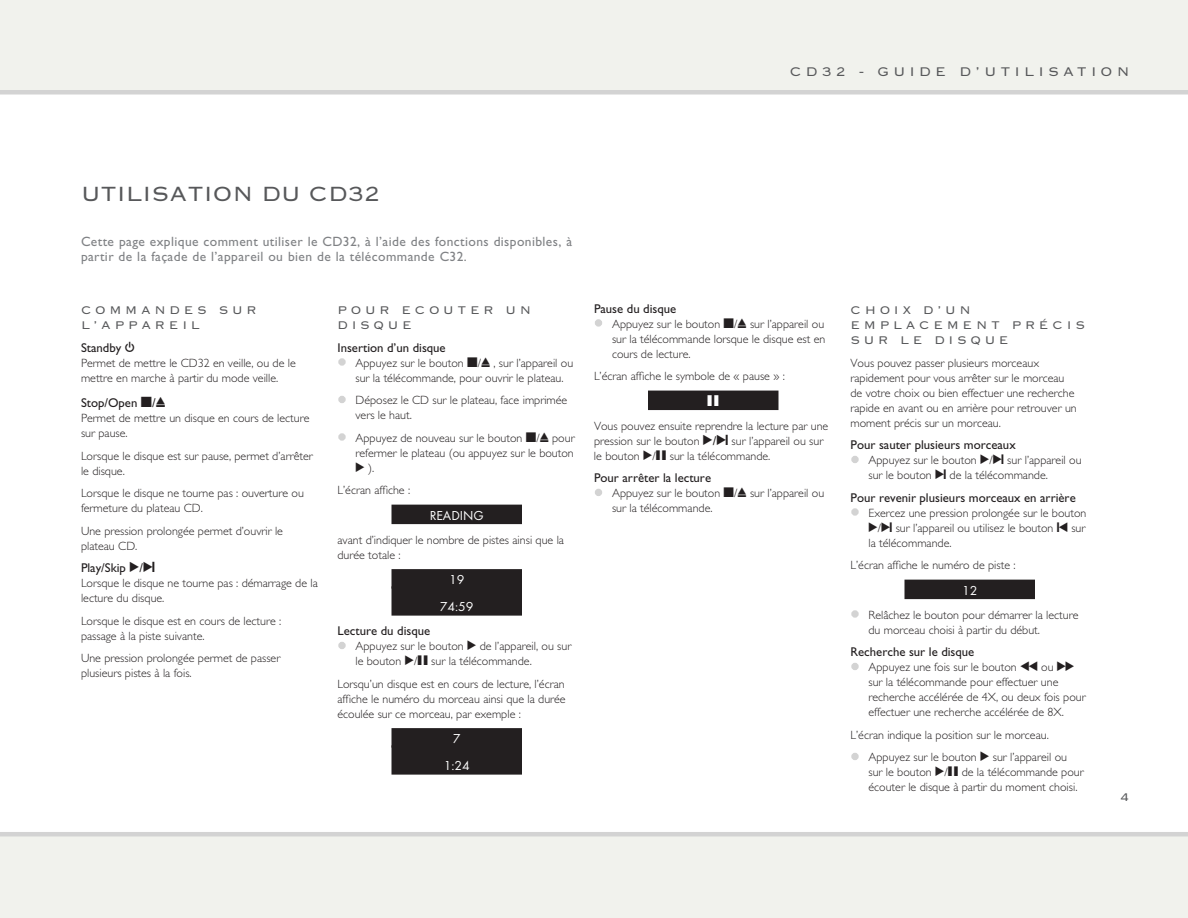
<style>
.page{position:relative;width:1188px;height:918px;background:#fff}
.page>*{position:absolute;margin:0;border:0;box-sizing:border-box;transform-origin:0 0}
.t1{font:27px "Lindgrensans";color:#57585a}
.t2{font:16.5px "Lindgrensans";letter-spacing:.25em;color:#57585a}
.t3{font:14.7px/15px "Lindgrensans";letter-spacing:.25em;color:#57585a}
.t4{font:13.5px/15px "Gill Sans";letter-spacing:.03em;color:#808285}
.t5{font:13.5px/27px "Futura T";color:#fff;text-align:center}
.t6{font:13.5px "Hifi Controls";color:#fff}
.t7{font:12.75px "Gill Sans";color:#231f20}
.t8{font:300 12px/15px "Gill Sans";color:#231f20}
.s1{font-family:"Hifi Controls"}
.s2{font-size:18px;color:#d3d3d3}
.s3{font-family:"Hifi Controls";font-weight:400}
.s4{font-family:"Hifi Controls";font-weight:400;font-size:12.75px}
.s5{font-weight:400;font-size:12.75px}
</style>
<div class="page">
<div style="left:0;top:0;width:1188px;height:94px;background:#f1f2ed"></div>
<div style="left:0;top:832px;width:1188px;height:86px;background:#f1f2ed"></div>
<div style="left:392px;top:505px;width:130px;height:19px;background:#231f20"></div>
<div style="left:392px;top:569px;width:130px;height:20px;background:#231f20"></div>
<div style="left:392px;top:586px;width:130px;height:30px;background:#231f20"></div>
<div style="left:392px;top:728px;width:130px;height:20px;background:#231f20"></div>
<div style="left:392px;top:745px;width:130px;height:30px;background:#231f20"></div>
<div style="left:338px;top:358px;width:8px;height:8px;border:3px solid #d3d3d3;border-radius:50%"></div>
<div style="left:338px;top:396px;width:8px;height:7px;border:3px solid #d3d3d3;border-radius:50%"></div>
<div style="left:338px;top:433px;width:8px;height:8px;border:3px solid #d3d3d3;border-radius:50%"></div>
<div style="left:338px;top:642px;width:8px;height:7px;border:3px solid #d3d3d3;border-radius:50%"></div>
<div style="left:648px;top:391px;width:130px;height:19px;background:#231f20"></div>
<div style="left:595px;top:319px;width:7px;height:8px;border:3px solid #d3d3d3;border-radius:50%"></div>
<div style="left:595px;top:489px;width:7px;height:7px;border:3px solid #d3d3d3;border-radius:50%"></div>
<div style="left:904px;top:580px;width:131px;height:19px;background:#231f20"></div>
<div style="left:851px;top:456px;width:8px;height:7px;border:3px solid #d3d3d3;border-radius:50%"></div>
<div style="left:851px;top:508px;width:8px;height:8px;border:3px solid #d3d3d3;border-radius:50%"></div>
<div style="left:851px;top:610px;width:8px;height:8px;border:3px solid #d3d3d3;border-radius:50%"></div>
<div style="left:851px;top:663px;width:8px;height:7px;border:3px solid #d3d3d3;border-radius:50%"></div>
<div style="left:851px;top:753px;width:8px;height:7px;border:3px solid #d3d3d3;border-radius:50%"></div>
<h2 class="t2" style="left:790px;top:63px;width:341px">CD32 - GUIDE D’UTILISATION</h2>
<h1 class="t1" style="left:81px;top:180px;width:300px">UTILISATION DU CD32</h1>
<p class="t4" style="left:81px;top:234px;width:493px">Cette page explique comment utiliser le CD32, à l’aide des fonctions disponibles, à partir de la façade de l’appareil ou bien de la télécommande C32.</p>
<p class="t3" style="left:81px;top:302px;width:177px">COMMANDES SUR<br>L’APPAREIL</p>
<p class="t7" style="left:81px;top:340px;width:55px">Standby <span class="s1">O</span></p>
<p class="t8" style="left:81px;top:355px;width:216px">Permet de mettre le CD32 en veille, ou de le mettre en marche à partir du mode veille.</p>
<p class="t7" style="left:81px;top:395px;width:86px">Stop/Open <span class="s1">*</span>/<span class="s1">å</span></p>
<p class="t8" style="left:81px;top:411px;width:230px">Permet de mettre un disque en cours de lecture sur pause.</p>
<p class="t8" style="left:81px;top:448px;width:233px">Lorsque le disque est sur pause, permet d’arrêter le disque.</p>
<p class="t8" style="left:81px;top:486px;width:224px">Lorsque le disque ne tourne pas : ouverture ou fermeture du plateau CD.</p>
<p class="t8" style="left:81px;top:523px;width:204px">Une pression prolongée permet d’ouvrir le plateau CD.</p>
<p class="t7" style="left:81px;top:560px;width:75px">Play/Skip <span class="s1">&gt;</span>/<span class="s1">]</span></p>
<p class="t8" style="left:81px;top:576px;width:238px">Lorsque le disque ne tourne pas : démarrage de la lecture du disque.</p>
<p class="t8" style="left:81px;top:613px;width:202px">Lorsque le disque est en cours de lecture : passage à la piste suivante.</p>
<p class="t8" style="left:81px;top:651px;width:201px">Une pression prolongée permet de passer plusieurs pistes à la fois.</p>
<p class="t3" style="left:338px;top:302px;width:195px">POUR ECOUTER UN<br>DISQUE</p>
<p class="t7" style="left:338px;top:340px;width:110px">Insertion d’un disque</p>
<p class="t8" style="left:356px;top:355px;width:219px;text-indent:-18px"><span class="s2">•</span> Appuyez sur le bouton <span class="s3">*</span>/<span class="s3">å</span> , sur l’appareil ou sur la télécommande, pour ouvrir le plateau.</p>
<p class="t8" style="left:356px;top:393px;width:213px;text-indent:-18px"><span class="s2">•</span> Déposez le CD sur le plateau, face imprimée vers le haut.</p>
<p class="t8" style="left:356px;top:430px;width:221px;text-align:justify;text-indent:-18px"><span class="s2">•</span> Appuyez de nouveau sur le bouton <span class="s3">*</span>/<span class="s3">å</span> pour refermer le plateau (ou appuyez sur le bouton <span class="s3">&gt;</span> ).</p>
<p class="t8" style="left:338px;top:483px;width:74px">L’écran affiche :</p>
<p class="t5" style="left:430px;top:502px;width:56px">READING</p>
<p class="t8" style="left:338px;top:532px;width:228px">avant d’indiquer le nombre de pistes ainsi que la durée totale :</p>
<p class="t5" style="left:440px;top:566px;width:35px">19<br>74:59</p>
<p class="t7" style="left:338px;top:623px;width:94px">Lecture du disque</p>
<p class="t8" style="left:356px;top:639px;width:217px;text-indent:-18px"><span class="s2">•</span> Appuyez sur le bouton <span class="s3">&gt;</span> de l’appareil, ou sur le bouton <span class="s3">&gt;</span>/<span class="s3">=</span> sur la télécommande.</p>
<p class="t8" style="left:338px;top:676px;width:230px;text-align:justify">Lorsqu’un disque est en cours de lecture, l’écran affiche le numéro du morceau ainsi que la durée écoulée sur ce morceau, par exemple :</p>
<p class="t5" style="left:444px;top:725px;width:28px">7<br>1:24</p>
<p class="t7" style="left:594px;top:301px;width:84px">Pause du disque</p>
<p class="t8" style="left:612px;top:316px;width:215px;text-align:justify;text-indent:-18px"><span class="s2">•</span> Appuyez sur le bouton <span class="s3">*</span>/<span class="s3">å</span> sur l’appareil ou sur la télécommande lorsque le disque est en cours de lecture.</p>
<p class="t8" style="left:594px;top:369px;width:192px">L’écran affiche le symbole de « pause » :</p>
<p class="t6" style="left:707px;top:393px;width:13px">=</p>
<p class="t8" style="left:594px;top:418px;width:236px">Vous pouvez ensuite reprendre la lecture par une pression sur le bouton <span class="s4">&gt;</span><span class="s5">/</span><span class="s4">]</span> sur l’appareil ou sur le bouton <span class="s3">&gt;</span>/<span class="s3">=</span> sur la télécommande.</p>
<p class="t7" style="left:594px;top:470px;width:119px">Pour arrêter la lecture</p>
<p class="t8" style="left:612px;top:486px;width:214px;text-indent:-18px"><span class="s2">•</span> Appuyez sur le bouton <span class="s3">*</span>/<span class="s3">å</span> sur l’appareil ou sur la télécommande.</p>
<p class="t3" style="left:850px;top:302px;width:236px">CHOIX D’UN<br>EMPLACEMENT PRÉCIS<br>SUR LE DISQUE</p>
<p class="t8" style="left:850px;top:355px;width:228px">Vous pouvez passer plusieurs morceaux rapidement pour vous arrêter sur le morceau de votre choix ou bien effectuer une recherche rapide en avant ou en arrière pour retrouver un moment précis sur un morceau.</p>
<p class="t7" style="left:850px;top:437px;width:167px">Pour sauter plusieurs morceaux</p>
<p class="t8" style="left:868px;top:453px;width:215px;text-indent:-18px"><span class="s2">•</span> Appuyez sur le bouton <span class="s3">&gt;</span>/<span class="s3">]</span> sur l’appareil ou sur le bouton <span class="s3">]</span> de la télécommande.</p>
<p class="t7" style="left:850px;top:490px;width:227px">Pour revenir plusieurs morceaux en arrière</p>
<p class="t8" style="left:868px;top:505px;width:219px;text-align:justify;text-indent:-18px"><span class="s2">•</span> Exercez une pression prolongée sur le bouton <span class="s3">&gt;</span>/<span class="s3">]</span> sur l’appareil ou utilisez le bouton <span class="s3">[</span> sur la télécommande.</p>
<p class="t8" style="left:850px;top:558px;width:167px">L’écran affiche le numéro de piste :</p>
<p class="t5" style="left:962px;top:577px;width:17px">12</p>
<p class="t8" style="left:868px;top:607px;width:212px;text-indent:-18px"><span class="s2">•</span> Relâchez le bouton pour démarrer la lecture du morceau choisi à partir du début.</p>
<p class="t7" style="left:850px;top:644px;width:125px">Recherche sur le disque</p>
<p class="t8" style="left:868px;top:660px;width:219px;text-indent:-18px"><span class="s2">•</span> Appuyez une fois sur le bouton <span class="s3">¯</span> ou <span class="s3">˘ </span>sur la télécommande pour effectuer une recherche accélérée de 4X, ou deux fois pour effectuer une recherche accélérée de 8X.</p>
<p class="t8" style="left:850px;top:727px;width:200px">L’écran indique la position sur le morceau.</p>
<p class="t8" style="left:868px;top:750px;width:217px;text-indent:-18px"><span class="s2">•</span> Appuyez sur le bouton <span class="s3">&gt;</span> sur l’appareil ou sur le bouton <span class="s3">&gt;</span>/<span class="s3">=</span> de la télécommande pour écouter le disque à partir du moment choisi.</p>
<p class="t3" style="left:1121px;top:790px;width:10px">4</p>
</div>
